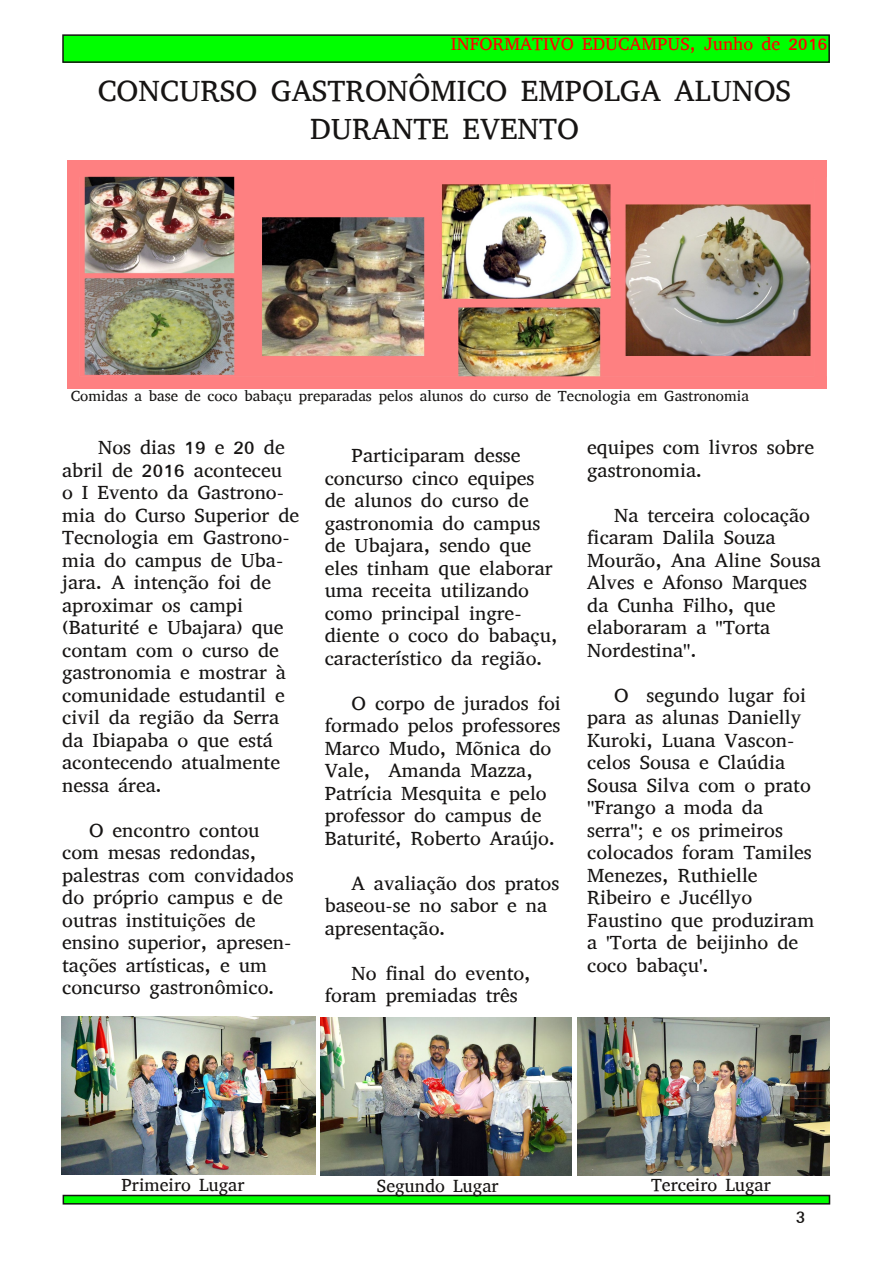
<style>
.page{position:relative;width:893px;height:1263px;background:#fff}
.page>*{position:absolute;margin:0;border:0;box-sizing:border-box;transform-origin:0 0}
.t1{font:30px/37.5px "Abyssinica SIL";color:#161413;text-align:center}
.t2{font:19.5px/22.5px "Abyssinica SIL";color:#161413}
.t3{font:18px "Abyssinica SIL";color:#161413}
.t4{font:18px "Abyssinica SIL";color:#f00}
.t5{font:15px "Abyssinica SIL";color:#161413}
</style>
<div class="page">
<div style="left:63px;top:35px;width:766px;height:27px;background:#0f0"></div>
<div style="left:62px;top:34px;width:768px;height:29px;border:2px solid #161413"></div>
<div style="left:63px;top:1195px;width:766px;height:9px;background:#0f0"></div>
<div style="left:63px;top:1195px;width:767px;height:9px;border:2px solid #161413"></div>
<div style="left:425px;top:36px;width:403px;height:24px;background:#0f0"></div>
<img style="left:61px;top:1016px;width:254px;height:159px">
<img style="left:321px;top:1018px;width:251px;height:157px">
<img style="left:577px;top:1018px;width:253px;height:157px">
<img style="left:67px;top:161px;width:759px;height:227px">
<p class="t4" style="left:451px;top:34px;width:378px">INFORMATIVO EDUCAMPUS, Junho de 2016</p>
<h1 class="t1" style="left:98px;top:72px;width:695px">CONCURSO GASTRONÔMICO EMPOLGA ALUNOS<br>DURANTE EVENTO</h1>
<p class="t5" style="left:71px;top:388px;width:680px">Comidas a base de coco babaçu preparadas pelos alunos do curso de Tecnologia em Gastronomia</p>
<p class="t2" style="left:62px;top:436px;width:239px;text-indent:36px">Nos dias 19 e 20 de abril de 2016 aconteceu<br>o I Evento da Gastrono&shy;mia do Curso Superior de<br>Tecnologia em Gastrono&shy;mia do campus de Uba&shy;jara. A intenção foi de aproximar os campi (Baturité e Ubajara) que contam com o curso de gastronomia e mostrar à comunidade estudantil e civil da região da Serra da Ibiapaba o que está acontecendo atualmente nessa área.</p>
<p class="t2" style="left:62px;top:819px;width:233px;text-indent:27px">O encontro contou com mesas redondas, palestras com convidados do próprio campus e de outras instituições de ensino superior, apresen&shy;tações artísticas, e um concurso gastronômico.</p>
<p class="t2" style="left:325px;top:444px;width:235px;text-indent:27px">Participaram desse concurso cinco equipes de alunos do curso de gastronomia do campus de Ubajara, sendo que eles tinham que elaborar uma receita utilizando como principal ingre&shy;diente o coco do babaçu, característico da região.</p>
<p class="t2" style="left:325px;top:692px;width:238px;text-indent:27px">O corpo de jurados foi formado pelos professores<br>Marco Mudo, Mõnica do<br>Vale, Amanda Mazza,<br>Patrícia Mesquita e pelo professor do campus de<br>Baturité, Roberto Araújo.</p>
<p class="t2" style="left:325px;top:872px;width:236px;text-indent:27px">A avaliação dos pratos baseou-se no sabor e na apresentação.</p>
<p class="t2" style="left:325px;top:962px;width:208px;text-indent:27px">No final do evento, foram premiadas três</p>
<p class="t2" style="left:587px;top:436px;width:228px">equipes com livros sobre gastronomia.</p>
<p class="t2" style="left:587px;top:504px;width:235px;text-indent:27px">Na terceira colocação ficaram Dalila Souza<br>Mourão, Ana Aline Sousa<br>Alves e Afonso Marques da Cunha Filho, que elaboraram a ''Torta<br>Nordestina''.</p>
<p class="t2" style="left:587px;top:684px;width:229px;text-indent:27px">O segundo lugar foi para as alunas Danielly<br>Kuroki, Luana Vascon&shy;celos Sousa e Claúdia<br>Sousa Silva com o prato ''Frango a moda da serra''; e os primeiros colocados foram Tamiles<br>Menezes, Ruthielle<br>Ribeiro e Jucéllyo<br>Faustino que produziram a 'Torta de beijinho de coco babaçu'.</p>
<p class="t3" style="left:122px;top:1176px;width:124px">Primeiro Lugar</p>
<p class="t3" style="left:377px;top:1176px;width:123px">Segundo Lugar</p>
<p class="t3" style="left:651px;top:1176px;width:121px">Terceiro Lugar</p>
<p class="t3" style="left:796px;top:1208px;width:11px">3</p>
</div>
